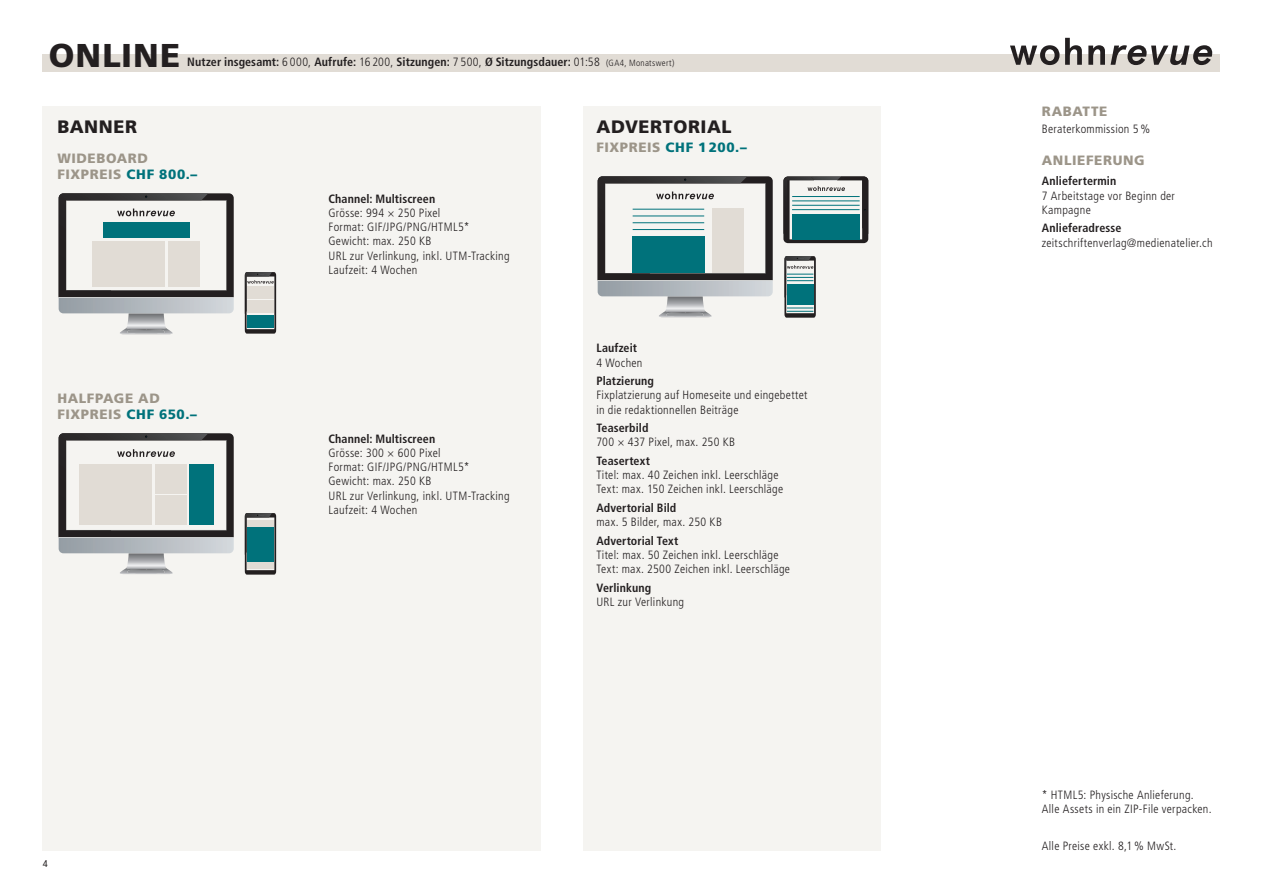
<style>
.page{position:relative;width:1263px;height:893px;background:#fff}
.page>*{position:absolute;margin:0;border:0;box-sizing:border-box;transform-origin:0 0}
.t1{font:900 33px "Frutiger LT Std";letter-spacing:.03em;color:#231f20}
.t2{font:900 18px "Frutiger LT Std";letter-spacing:.035em;color:#231f20}
.t3{font:900 13.5px/15.6px "Frutiger LT Std";letter-spacing:.045em;color:#9c9589}
.t4{font:900 13.5px "Frutiger LT Std";letter-spacing:.045em;color:#00727b}
.t5{font:300 condensed 12px/14.2px "Frutiger LT Std";letter-spacing:.025em;color:#231f20}
.t6{font:700 condensed 12px "Frutiger LT Std";letter-spacing:.005em;color:#231f20}
.t7{font:9.75px "Apercu Pro";color:#231f20}
.s1{font-weight:300}
.s2{font-weight:300;font-size:9px}
.s3{color:#00727b}
.s4{color:#9c9589}
</style>
<div class="page">
<div style="left:43px;top:54px;width:1177px;height:17px;background:#e1dcd5"></div>
<div style="left:43px;top:106px;width:498px;height:744px;background:#f5f4f1"></div>
<svg style="left:59px;top:193px;width:175px;height:141px"></svg>
<svg style="left:245px;top:272px;width:31px;height:62px;background:#8d9f9e"></svg>
<img style="left:120px;top:568px;width:53px;height:5px">
<svg style="left:120px;top:573px;width:53px;height:1px"></svg>
<svg style="left:59px;top:433px;width:175px;height:134px"></svg>
<svg style="left:245px;top:513px;width:31px;height:62px"></svg>
<div style="left:247px;top:520px;width:27px;height:12px;background:#e1dcd5"></div>
<div style="left:247px;top:556px;width:27px;height:12px;background:#e1dcd5"></div>
<div style="left:247px;top:527px;width:27px;height:35px;background:#00727b"></div>
<div style="left:584px;top:106px;width:297px;height:744px;background:#f5f4f1"></div>
<svg style="left:784px;top:256px;width:32px;height:62px"></svg>
<svg style="left:598px;top:176px;width:175px;height:141px"></svg>
<svg style="left:783px;top:176px;width:85px;height:67px"></svg>
<svg style="left:1010px;top:38px;width:202px;height:27px"></svg>
<h1 class="t1" style="left:49px;top:36px;width:133px">ONLINE</h1>
<p class="t6" style="left:187px;top:55px;width:488px">Nutzer insgesamt: <span class="s1">6 000,</span> Aufrufe: <span class="s1">16 200,</span> Sitzungen: <span class="s1">7 500,</span> Ø Sitzungsdauer: <span class="s1">01:58</span> <span class="s2">(GA4, Monatswert)</span></p>
<h2 class="t2" style="left:57px;top:115px;width:81px">BANNER</h2>
<p class="t3" style="left:57px;top:151px;width:141px">WIDEBOARD<br>FIXPREIS <span class="s3">CHF 800.–</span></p>
<p class="t3" style="left:57px;top:391px;width:141px">HALFPAGE AD<br>FIXPREIS <span class="s3">CHF 650.–</span></p>
<p class="t7" style="left:43px;top:856px;width:7px">4</p>
<p class="t6" style="left:328px;top:191px;width:108px">Channel: Multiscreen</p>
<p class="t5" style="left:328px;top:206px;width:183px">Grösse: 994 × 250 Pixel<br>Format: GIF/JPG/PNG/HTML5*<br>Gewicht: max. 250 KB<br>URL zur Verlinkung, inkl. UTM-Tracking<br>Laufzeit: 4 Wochen</p>
<p class="t6" style="left:328px;top:431px;width:108px">Channel: Multiscreen</p>
<p class="t5" style="left:328px;top:446px;width:183px">Grösse: 300 × 600 Pixel<br>Format: GIF/JPG/PNG/HTML5*<br>Gewicht: max. 250 KB<br>URL zur Verlinkung, inkl. UTM-Tracking<br>Laufzeit: 4 Wochen</p>
<h2 class="t2" style="left:596px;top:115px;width:137px">ADVERTORIAL</h2>
<p class="t4" style="left:596px;top:140px;width:152px"><span class="s4">FIXPREIS</span> CHF 1 200.–</p>
<p class="t6" style="left:596px;top:341px;width:42px">Laufzeit</p>
<p class="t5" style="left:596px;top:356px;width:48px">4 Wochen</p>
<p class="t6" style="left:596px;top:374px;width:59px">Platzierung</p>
<p class="t5" style="left:596px;top:388px;width:213px">Fixplatzierung auf Homeseite und eingebettet in die redaktionnellen Beiträge</p>
<p class="t6" style="left:596px;top:421px;width:54px">Teaserbild</p>
<p class="t5" style="left:596px;top:435px;width:140px">700 × 437 Pixel, max. 250 KB</p>
<p class="t6" style="left:596px;top:454px;width:55px">Teasertext</p>
<p class="t5" style="left:596px;top:468px;width:188px">Titel: max. 40 Zeichen inkl. Leerschläge<br>Text: max. 150 Zeichen inkl. Leerschläge</p>
<p class="t6" style="left:596px;top:501px;width:82px">Advertorial Bild</p>
<p class="t5" style="left:596px;top:515px;width:127px">max. 5 Bilder, max. 250 KB</p>
<p class="t6" style="left:596px;top:533px;width:84px">Advertorial Text</p>
<p class="t5" style="left:596px;top:548px;width:195px">Titel: max. 50 Zeichen inkl. Leerschläge<br>Text: max. 2500 Zeichen inkl. Leerschläge</p>
<p class="t6" style="left:596px;top:580px;width:56px">Verlinkung</p>
<p class="t5" style="left:596px;top:595px;width:89px">URL zur Verlinkung</p>
<p class="t3" style="left:1042px;top:104px;width:67px">RABATTE</p>
<p class="t5" style="left:1042px;top:122px;width:110px">Beraterkommission 5 %</p>
<p class="t3" style="left:1042px;top:152px;width:104px">ANLIEFERUNG</p>
<p class="t6" style="left:1042px;top:174px;width:76px">Anliefertermin</p>
<p class="t5" style="left:1042px;top:189px;width:135px">7 Arbeitstage vor Beginn der<br>Kampagne</p>
<p class="t6" style="left:1042px;top:221px;width:81px">Anlieferadresse</p>
<p class="t5" style="left:1042px;top:236px;width:172px">zeitschriftenverlag@medienatelier.ch</p>
<p class="t5" style="left:1042px;top:788px;width:171px">* HTML5: Physische Anlieferung.<br>Alle Assets in ein ZIP-File verpacken.</p>
<p class="t5" style="left:1042px;top:839px;width:136px">Alle Preise exkl. 8,1 % MwSt.</p>
</div>
